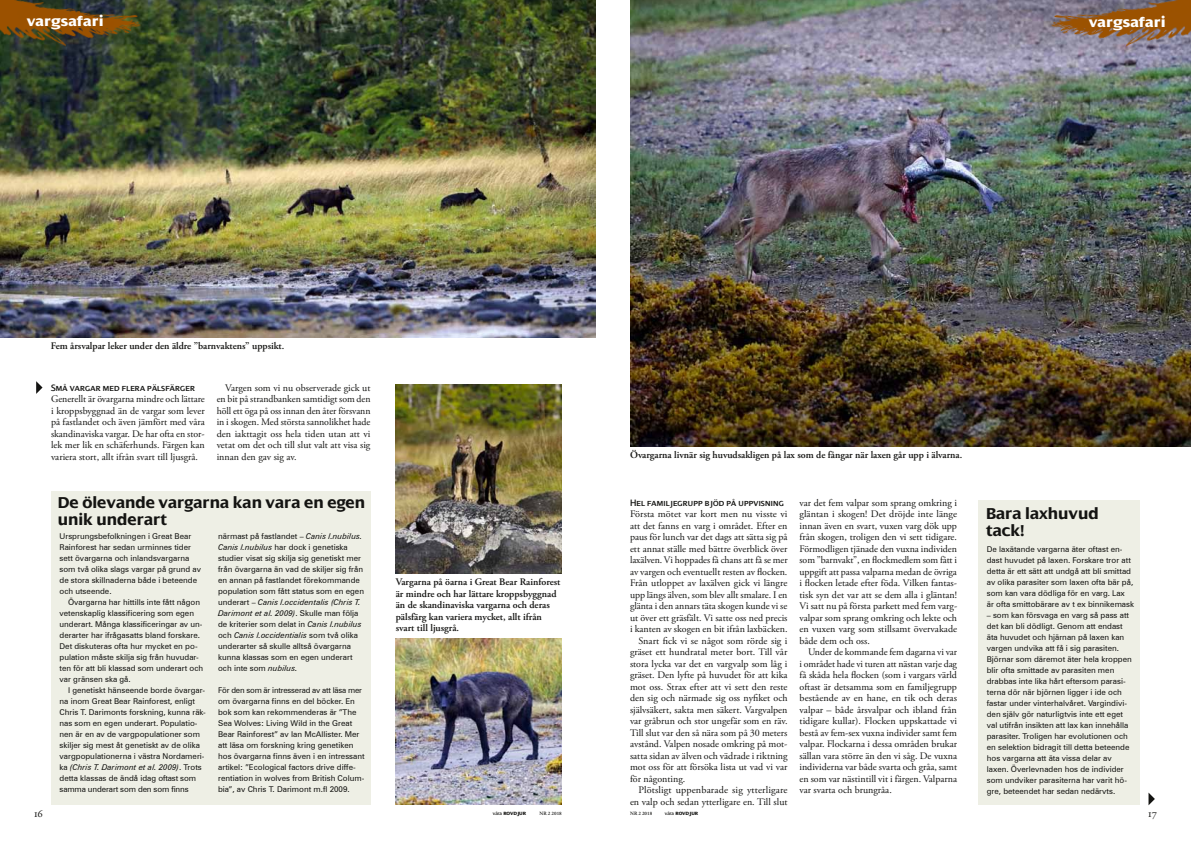
<style>
.page{position:relative;width:1191px;height:842px;background:#fff}
.page>*{position:absolute;margin:0;border:0;box-sizing:border-box;transform-origin:0 0}
.t1{font:700 17px/17px "Dialog";color:#141412}
.t2{font:16px "Dialog X Bold";color:#fff}
.t3{font:15px "Dialog X Bold";color:#fff}
.t4{font:11px "Adobe Garamond Pro";color:#141412}
.t5{font:10px/11.5px "Adobe Garamond Pro";color:#141412;text-align:justify}
.t6{font:600 10px/11.5px "Adobe Garamond Pro";color:#141412}
.t7{font:10px "Dialog Small Caps";color:#141412}
.t8{font:8px/11px "Zurich BT";color:#141412}
.t9{font:5px "Dialog X Bold";letter-spacing:-.03em;color:#141412}
.t10{font:600 5px "Adobe Garamond Pro";color:#141412}
.s1{font-style:italic}
.s2{font-family:"Dialog"}
</style>
<div class="page">
<svg style="left:1148px;top:792px;width:6px;height:13px"></svg>
<div style="left:978px;top:500px;width:162px;height:304px;background:#eeefe5"></div>
<div style="left:51px;top:491px;width:319px;height:313px;background:#eeefe5"></div>
<img style="left:0;top:0;width:596px;height:338px">
<img style="left:396px;top:639px;width:165px;height:165px">
<img style="left:396px;top:384px;width:165px;height:189px">
<img style="left:630px;top:0;width:561px;height:447px">
<img style="left:1042px;top:0;width:149px;height:68px">
<svg style="left:36px;top:381px;width:7px;height:13px"></svg>
<h3 class="t3" style="left:27px;top:13px;width:78px">vargsafari</h3>
<h3 class="t3" style="left:1088px;top:15px;width:78px">vargsafari</h3>
<h2 class="t2" style="left:43px;top:13px;width:62px">allmänt</h2>
<h2 class="t2" style="left:1086px;top:13px;width:62px">allmänt</h2>
<p class="t6" style="left:51px;top:340px;width:235px">Fem årsvalpar leker under den äldre ”barnvaktens” uppsikt.</p>
<p class="t7" style="left:51px;top:382px;width:146px">Små vargar med flera pälsfärger</p>
<p class="t5" style="left:51px;top:393px;width:155px">Generellt är övargarna mindre och lättare i kroppsbyggnad än de vargar som lever på fastlandet och även jämfört med våra skandinaviska vargar. De har ofta en stor&shy;lek mer lik en schäferhunds. Färgen kan variera stort, allt ifrån svart till ljusgrå.</p>
<p class="t5" style="left:217px;top:382px;width:155px;text-indent:9px">Vargen som vi nu observerade gick ut en bit på strandbanken samtidigt som den höll ett öga på oss innan den åter försvann in i skogen. Med största sannolikhet hade den iakttagit oss hela tiden utan att vi vetat om det och till slut valt att visa sig innan den gav sig av.</p>
<h1 class="t1" style="left:58px;top:494px;width:309px">De ölevande vargarna kan vara en egen unik underart</h1>
<p class="t8" style="left:60px;top:531px;width:143px">Ursprungsbefolkningen i Great Bear Rainforest har sedan urminnes tider sett övargarna och inlandsvargarna som två olika slags vargar på grund av de stora skillnaderna både i beteende och utseende.</p>
<p class="t8" style="left:60px;top:597px;width:145px;text-indent:9px">Övargarna har hittills inte fått någon vetenskaplig klassificering som egen underart. Många klassificeringar av un&shy;derarter har ifrågasatts bland forskare.<br>Det diskuteras ofta hur mycket en po&shy;pulation måste skilja sig från huvudar&shy;ten för att bli klassad som underart och var gränsen ska gå.</p>
<p class="t8" style="left:60px;top:685px;width:148px;text-indent:9px">I genetiskt hänseende borde övargar&shy;na inom Great Bear Rainforest, enligt Chris T. Darimonts forskning, kunna räk&shy;nas som en egen underart. Populatio&shy;nen är en av de vargpopulationer som skiljer sig mest åt genetiskt av de olika vargpopulationerna i västra Nordameri&shy;ka <span class="s1">(Chris T. Darimont et al. 2009)</span>. Trots detta klassas de ändå idag oftast som samma underart som den som finns</p>
<p class="t8" style="left:218px;top:531px;width:147px">närmast på fastlandet – <span class="s1">Canis l.nubilus.<br>Canis l.nubilus</span> har dock i genetiska studier visat sig skilja sig genetiskt mer från övargarna än vad de skiljer sig från en annan på fastlandet förekommande population som fått status som en egen underart – <span class="s1">Canis l.occidentalis (Chris T.<br>Darimont et al. 2009)</span>. Skulle man följa de kriterier som delat in <span class="s1">Canis l.nubilus </span>och <span class="s1">Canis l.occidentialis</span> som två olika underarter så skulle alltså övargarna kunna klassas som en egen underart och inte som <span class="s1">nubilus.</span></p>
<p class="t8" style="left:218px;top:685px;width:148px">För den som är intresserad av att läsa mer om övargarna finns en del böcker. En bok som kan rekommenderas är ”The Sea Wolves: Living Wild in the Great Bear Rainforest” av Ian McAllister. Mer att läsa om forskning kring genetiken hos övargarna finns även i en intressant artikel: ”Ecological factors drive diffe&shy;rentiation in wolves from British Colum&shy;bia”, av Chris T. Darimont m.fl 2009.</p>
<p class="t6" style="left:396px;top:576px;width:166px">Vargarna på öarna i Great Bear Rainforest är mindre och har lättare kroppsbyggnad än de skandinaviska vargarna och deras pälsfärg kan variera mycket, allt ifrån svart till ljusgrå.</p>
<p class="t6" style="left:630px;top:449px;width:334px">Övargarna livnär sig huvudsakligen på lax som de fångar när laxen går upp i älvarna.</p>
<p class="t7" style="left:630px;top:497px;width:155px">Hel familjegrupp bjöd på uppvisning</p>
<p class="t5" style="left:630px;top:508px;width:159px">Första mötet var kort men nu visste vi</p>
<p class="t5" style="left:630px;top:520px;width:159px">att det fanns en varg i området. Efter en</p>
<p class="t5" style="left:630px;top:531px;width:159px">paus för lunch var det dags att sätta sig på</p>
<p class="t5" style="left:630px;top:543px;width:159px">ett annat ställe med bättre överblick över</p>
<p class="t5" style="left:630px;top:554px;width:159px">laxälven. Vi hoppades få chans att få se mer</p>
<p class="t5" style="left:630px;top:566px;width:159px">av vargen och eventuellt resten av flocken.</p>
<p class="t5" style="left:630px;top:577px;width:159px">Från utloppet av laxälven gick vi längre</p>
<p class="t5" style="left:630px;top:589px;width:159px">upp längs älven, som blev allt smalare. I en</p>
<p class="t5" style="left:630px;top:600px;width:159px">glänta i den annars täta skogen kunde vi se</p>
<p class="t5" style="left:630px;top:612px;width:159px">ut över ett gräsfält. Vi satte oss ned precis</p>
<p class="t5" style="left:630px;top:623px;width:159px">i kanten av skogen en bit ifrån laxbäcken.</p>
<p class="t5" style="left:638px;top:635px;width:150px">Snart fick vi se något som rörde sig i</p>
<p class="t5" style="left:630px;top:646px;width:159px">gräset ett hundratal meter bort. Till vår</p>
<p class="t5" style="left:630px;top:658px;width:159px">stora lycka var det en vargvalp som låg i</p>
<p class="t5" style="left:630px;top:669px;width:159px">gräset. Den lyfte på huvudet för att kika</p>
<p class="t5" style="left:630px;top:681px;width:159px">mot oss. Strax efter att vi sett den reste</p>
<p class="t5" style="left:630px;top:692px;width:159px">den sig och närmade sig oss nyfiket och</p>
<p class="t5" style="left:630px;top:704px;width:159px">självsäkert, sakta men säkert. Vargvalpen</p>
<p class="t5" style="left:630px;top:715px;width:159px">var gråbrun och stor ungefär som en räv.</p>
<p class="t5" style="left:630px;top:727px;width:159px">Till slut var den så nära som på 30 meters</p>
<p class="t5" style="left:630px;top:738px;width:159px">avstånd. Valpen nosade omkring på mot-</p>
<p class="t5" style="left:630px;top:750px;width:159px">satta sidan av älven och vädrade i riktning</p>
<p class="t5" style="left:630px;top:761px;width:159px">mot oss för att försöka lista ut vad vi var</p>
<p class="t5" style="left:630px;top:773px;width:57px">för någonting.</p>
<p class="t5" style="left:638px;top:784px;width:151px">Plötsligt uppenbarade sig ytterligare</p>
<p class="t5" style="left:630px;top:796px;width:159px">en valp och sedan ytterligare en. Till slut</p>
<p class="t5" style="left:799px;top:497px;width:159px">var det fem valpar som sprang omkring i gläntan i skogen! Det dröjde inte länge innan även en svart, vuxen varg dök upp från skogen, troligen den vi sett tidigare.<br>Förmodligen tjänade den vuxna individen som ”barnvakt”, en flockmedlem som fått i uppgift att passa valparna medan de övriga i flocken letade efter föda. Vilken fantas&shy;tisk syn det var att se dem alla i gläntan!<br>Vi satt nu på första parkett med fem varg&shy;valpar som sprang omkring och lekte och en vuxen varg som stillsamt övervakade både dem och oss.</p>
<p class="t5" style="left:799px;top:646px;width:159px;text-indent:8px">Under de kommande fem dagarna vi var i området hade vi turen att nästan varje dag få skåda hela flocken (som i vargars värld oftast är detsamma som en familjegrupp bestående av en hane, en tik och deras valpar – både årsvalpar och ibland från tidigare kullar). Flocken uppskattade vi bestå av fem-sex vuxna individer samt fem valpar. Flockarna i dessa områden brukar sällan vara större än den vi såg. De vuxna individerna var både svarta och gråa, samt en som var nästintill vit i färgen. Valparna var svarta och brungråa.</p>
<h1 class="t1" style="left:986px;top:506px;width:114px">Bara laxhuvud tack!</h1>
<p class="t8" style="left:986px;top:543px;width:149px">De laxätande vargarna äter oftast en&shy;dast huvudet på laxen. Forskare tror att detta är ett sätt att undgå att bli smittad av olika parasiter som laxen ofta bär på, som kan vara dödliga för en varg. Lax är ofta smittobärare av t ex binnikemask</p>
<p class="t8" style="left:986px;top:609px;width:146px">– som kan försvaga en varg så pass att det kan bli dödligt. Genom att endast äta huvudet och hjärnan på laxen kan vargen undvika att få i sig parasiten.<br>Björnar som däremot äter hela kroppen blir ofta smittade av parasiten men drabbas inte lika hårt eftersom parasi&shy;terna dör när björnen ligger i ide och fastar under vinterhalvåret. Vargindivi&shy;den själv gör naturligtvis inte ett eget val utifrån insikten att lax kan innehålla parasiter. Troligen har evolutionen och en selektion bidragit till detta beteende hos vargarna att äta vissa delar av laxen. Överlevnaden hos de individer som undviker parasiterna har varit hö&shy;gre, beteendet har sedan nedärvts.</p>
<h3 class="t4" style="left:34px;top:807px;width:10px">16</h3>
<h3 class="t4" style="left:1148px;top:807px;width:10px">17</h3>
<p class="t9" style="left:493px;top:811px;width:35px"><span class="s2">våra</span> rovdjur</p>
<p class="t10" style="left:539px;top:810px;width:24px">Nr 2 2018</p>
<p class="t10" style="left:630px;top:810px;width:24px">Nr 2 2018</p>
<p class="t9" style="left:665px;top:811px;width:35px"><span class="s2">våra</span> rovdjur</p>
</div>
